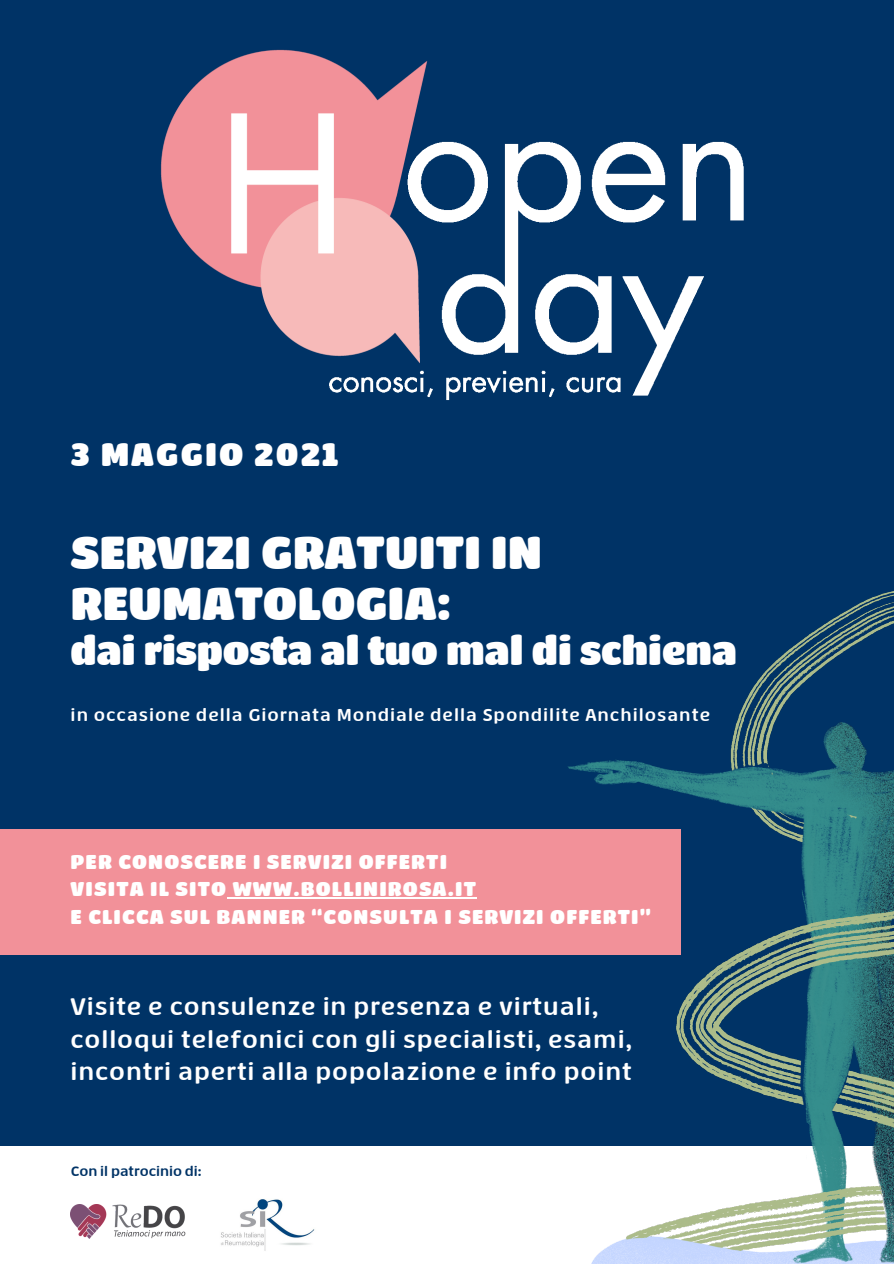
<style>
.page{position:relative;width:894px;height:1264px;background:#fff}
.page>*{position:absolute;margin:0;border:0;box-sizing:border-box;transform-origin:0 0}
.t1{font:900 45px/50.7px "Kardia";color:#fff}
.t2{font:900 39px "Kardia";color:#fff}
.t3{font:900 31.8px "Kardia";letter-spacing:.06em;color:#fff}
.t4{font:23.25px/32.7px "Kardia Fit";letter-spacing:.04em;color:#fff}
.t5{font:900 19.5px "Kardia";letter-spacing:.06em;color:#fff}
.t6{font:16.8px "Kardia Fit";letter-spacing:.06em;color:#fff}
.t7{font:13.2px "Kardia Fit";color:#036}
</style>
<div class="page">
<div style="left:0;top:0;width:893px;height:1263px;background:#036"></div>
<div style="left:0;top:829px;width:680px;height:125px;background:#f29199"></div>
<img style="left:160px;top:49px;width:584px;height:352px">
<div style="left:0;top:1146px;width:893px;height:117px;background:#fff"></div>
<img style="left:71px;top:1204px;width:114px;height:34px">
<img style="left:221px;top:1199px;width:94px;height:52px">
<img style="left:493px;top:326px;width:400px;height:937px">
<hr style="left:227px;top:897px;width:250px;height:2px;background:#fff">
<p class="t3" style="left:71px;top:436px;width:268px">3 MAGGIO 2021</p>
<p class="t1" style="left:71px;top:527px;width:473px">SERVIZI GRATUITI IN<br>REUMATOLOGIA:</p>
<p class="t2" style="left:71px;top:627px;width:667px">dai risposta al tuo mal di schiena</p>
<p class="t6" style="left:71px;top:705px;width:640px">in occasione della Giornata Mondiale della Spondilite Anchilosante</p>
<p class="t5" style="left:71px;top:850px;width:378px">PER CONOSCERE I SERVIZI OFFERTI</p>
<p class="t5" style="left:71px;top:877px;width:406px">VISITA IL SITO WWW.BOLLINIROSA.IT</p>
<p class="t5" style="left:71px;top:905px;width:581px">E CLICCA SUL BANNER “CONSULTA I SERVIZI OFFERTI”</p>
<p class="t4" style="left:71px;top:990px;width:562px">Visite e consulenze in presenza e virtuali, colloqui telefonici con gli specialisti, esami, incontri aperti alla popolazione e info point</p>
<p class="t7" style="left:71px;top:1162px;width:132px">Con il patrocinio di:</p>
</div>
